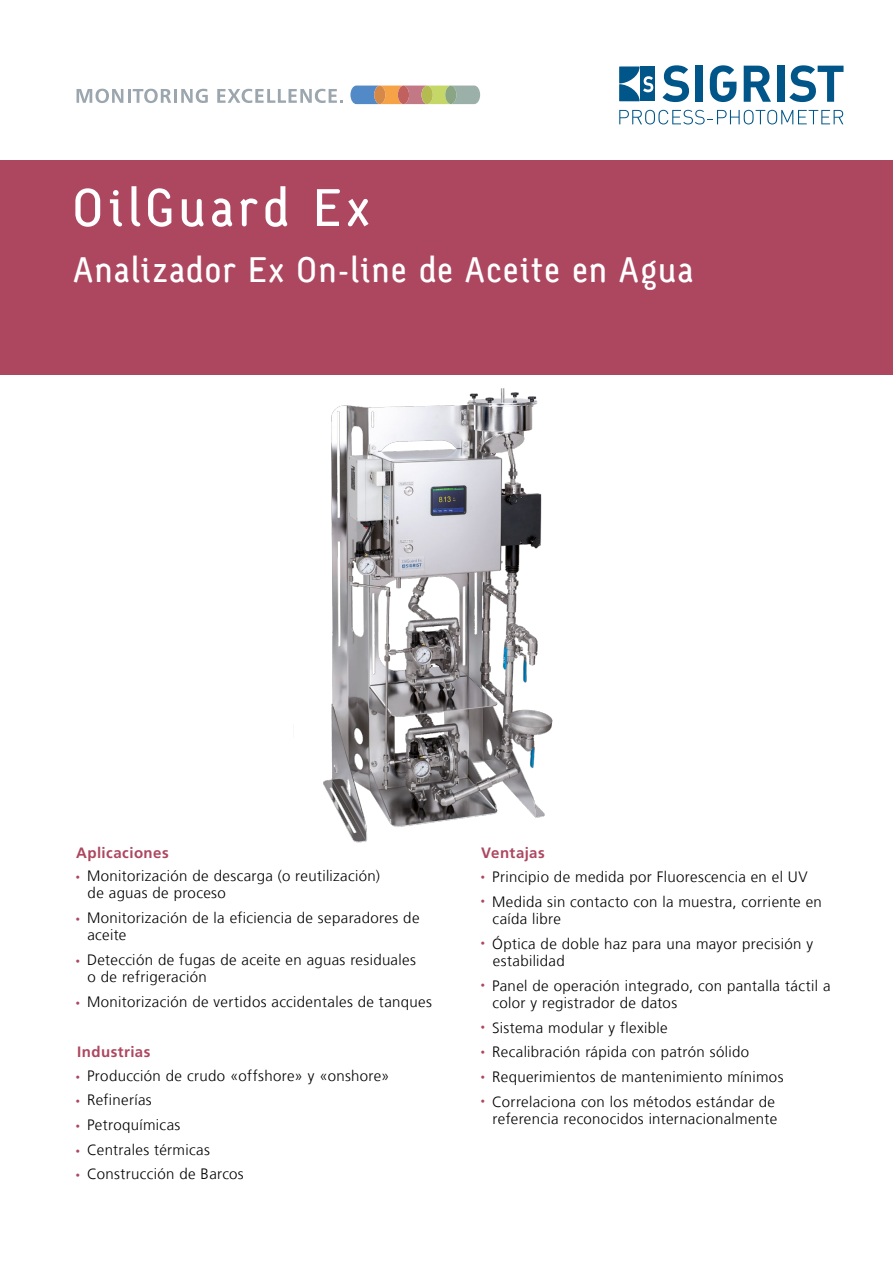
<style>
.page{position:relative;width:893px;height:1263px;background:#fff}
.page>*{position:absolute;margin:0;border:0;box-sizing:border-box;transform-origin:0 0}
.Titel{font:54px "Sgiv 1 Medium CAP Snum";letter-spacing:.095em;color:#fff}
.Untertitel{font:36px "Sgiv 1 Medium CAP Snum";letter-spacing:.045em;color:#fff}
.Grundtext{font:300 15px/17.2px "Frutiger LT Com";letter-spacing:.025em;color:#000}
.Untertitel-2{font:700 15px "Frutiger LT Com";letter-spacing:.03em;color:#ad4760}
.s1{color:#ad4760}
</style>
<div class="page">
<div style="left:0;top:160px;width:893px;height:214px;background:#ad4760"></div>
<img style="left:323px;top:388px;width:230px;height:455px">
<svg style="left:662px;top:65px;width:27px;height:37px"></svg>
<div style="left:696px;top:66px;width:7px;height:36px;background:#005589"></div>
<svg style="left:710px;top:65px;width:26px;height:37px"></svg>
<svg style="left:744px;top:66px;width:27px;height:36px"></svg>
<div style="left:777px;top:66px;width:7px;height:36px;background:#005589"></div>
<svg style="left:789px;top:65px;width:54px;height:37px"></svg>
<svg style="left:619px;top:110px;width:224px;height:14px"></svg>
<div style="left:640px;top:67px;width:15px;height:34px;background:#005589"></div>
<svg style="left:619px;top:67px;width:34px;height:34px"></svg>
<svg style="left:77px;top:89px;width:94px;height:14px"></svg>
<hr style="left:174px;top:89px;width:3px;height:14px;background:#9ba6ae">
<svg style="left:181px;top:89px;width:27px;height:14px"></svg>
<svg style="left:217px;top:89px;width:125px;height:14px"></svg>
<svg style="left:350px;top:86px;width:130px;height:18px;background:#ad9f86"></svg>
<div style="left:445px;top:86px;width:11px;height:18px;background:#89a584;border-radius:50%"></div>
<p class="Titel" style="left:72px;top:179px;width:298px">OilGuard Ex</p>
<p class="Untertitel" style="left:74px;top:251px;width:621px">Analizador Ex On-line de Aceite en Agua</p>
<p class="Untertitel-2" style="left:76px;top:843px;width:94px">Aplicaciones</p>
<p class="Grundtext" style="left:88px;top:867px;width:294px;text-indent:-12px"><span class="s1">•</span> Monitorización de descarga (o reutilización) de aguas de proceso</p>
<p class="Grundtext" style="left:87px;top:909px;width:334px;text-indent:-12px"><span class="s1">•</span> Monitorización de la eficiencia de separadores de aceite</p>
<p class="Grundtext" style="left:88px;top:951px;width:330px;text-indent:-12px"><span class="s1">•</span> Detección de fugas de aceite en aguas residuales o de refrigeración</p>
<p class="Grundtext" style="left:75px;top:993px;width:358px"><span class="s1">•</span> Monitorización de vertidos accidentales de tanques</p>
<p class="Untertitel-2" style="left:77px;top:1043px;width:75px">Industrias</p>
<p class="Grundtext" style="left:75px;top:1067px;width:316px"><span class="s1">•</span> Producción de crudo «offshore» y «onshore»</p>
<p class="Grundtext" style="left:75px;top:1092px;width:78px"><span class="s1">•</span> Refinerías</p>
<p class="Grundtext" style="left:75px;top:1116px;width:106px"><span class="s1">•</span> Petroquímicas</p>
<p class="Grundtext" style="left:75px;top:1141px;width:136px"><span class="s1">•</span> Centrales térmicas</p>
<p class="Grundtext" style="left:75px;top:1166px;width:170px"><span class="s1">•</span> Construcción de Barcos</p>
<p class="Untertitel-2" style="left:481px;top:843px;width:65px">Ventajas</p>
<p class="Grundtext" style="left:480px;top:868px;width:329px"><span class="s1">•</span> Principio de medida por Fluorescencia en el UV</p>
<p class="Grundtext" style="left:493px;top:893px;width:331px;text-indent:-12px"><span class="s1">•</span> Medida sin contacto con la muestra, corriente en caída libre</p>
<p class="Grundtext" style="left:493px;top:935px;width:322px;text-indent:-12px"><span class="s1">•</span> Óptica de doble haz para una mayor precisión y estabilidad</p>
<p class="Grundtext" style="left:493px;top:977px;width:339px;text-indent:-12px"><span class="s1">•</span> Panel de operación integrado, con pantalla táctil a color y registrador de datos</p>
<p class="Grundtext" style="left:480px;top:1019px;width:189px"><span class="s1">•</span> Sistema modular y flexible</p>
<p class="Grundtext" style="left:480px;top:1044px;width:270px"><span class="s1">•</span> Recalibración rápida con patrón sólido</p>
<p class="Grundtext" style="left:480px;top:1068px;width:305px"><span class="s1">•</span> Requerimientos de mantenimiento mínimos</p>
<p class="Grundtext" style="left:480px;top:1093px;width:298px;text-align:right"><span class="s1">•</span> Correlaciona con los métodos estándar de referencia reconocidos internacionalmente</p>
</div>
